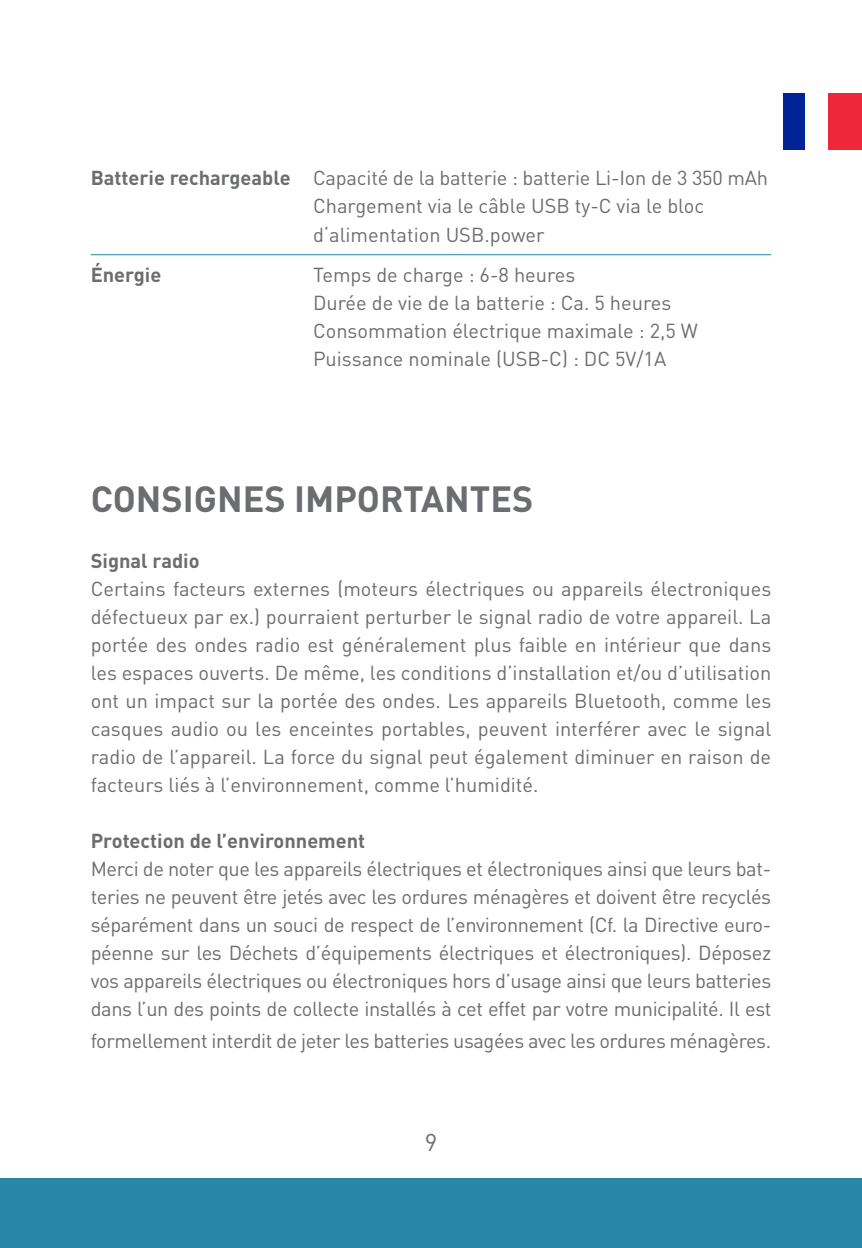
<style>
.page{position:relative;width:862px;height:1248px;background:#fff}
.page>*{position:absolute;margin:0;border:0;box-sizing:border-box;transform-origin:0 0}
.t1{font:700 36px "DIN Pro";color:#6c6d70}
.t2{font:24px "DIN Pro";color:#6c6d70}
.t3{font:20px/28px "DIN Pro";letter-spacing:-.01em;color:#6c6d70}
.t4{font:700 20px "DIN Pro";color:#6c6d70}
</style>
<div class="page">
<div style="left:0;top:1177px;width:862px;height:70px;background:#2787a6"></div>
<div style="left:782px;top:93px;width:23px;height:57px;background:#002395"></div>
<div style="left:827px;top:93px;width:35px;height:57px;background:#ed2939"></div>
<hr style="left:91px;top:254px;width:680px;height:1px;background:#2787a6">
<p class="t4" style="left:91px;top:161px;width:201px">Batterie rechargeable</p>
<p class="t4" style="left:91px;top:257px;width:72px">Énergie</p>
<p class="t3" style="left:313px;top:162px;width:457px">Capacité de la batterie : batterie Li-Ion de 3 350 mAh<br>Chargement via le câble USB ty-C via le bloc d‘alimentation USB.power</p>
<p class="t3" style="left:313px;top:258px;width:386px">Temps de charge : 6-8 heures<br>Durée de vie de la batterie : Ca. 5 heures Consommation électrique maximale : 2,5 W Puissance nominale (USB-C) : DC 5V/1A</p>
<h1 class="t1" style="left:91px;top:469px;width:444px">CONSIGNES IMPORTANTES</h1>
<p class="t4" style="left:91px;top:544px;width:110px">Signal radio</p>
<p class="t3" style="left:91px;top:572px;width:682px;text-align:justify">Certains facteurs externes (moteurs électriques ou appareils électroniques défectueux par ex.) pourraient perturber le signal radio de votre appareil. La portée des ondes radio est généralement plus faible en intérieur que dans les espaces ouverts. De même, les conditions d’installation et/ou d’utilisation ont un impact sur la portée des ondes. Les appareils Bluetooth, comme les casques audio ou les enceintes portables, peuvent interférer avec le signal radio de l’appareil. La force du signal peut également diminuer en raison de facteurs liés à l’environnement, comme l’humidité.</p>
<p class="t4" style="left:91px;top:824px;width:276px">Protection de l’environnement</p>
<p class="t3" style="left:91px;top:852px;width:682px;text-align:justify">Merci de noter que les appareils électriques et électroniques ainsi que leurs bat&shy;teries ne peuvent être jetés avec les ordures ménagères et doivent être recyclés séparément dans un souci de respect de l’environnement (Cf. la Directive euro&shy;péenne sur les Déchets d’équipements électriques et électroniques). Déposez vos appareils électriques ou électroniques hors d’usage ainsi que leurs batteries dans l’un des points de collecte installés à cet effet par votre municipalité. Il est</p>
<p class="t3" style="left:91px;top:1024px;width:682px">formellement interdit de jeter les batteries usagées avec les ordures ménagères.</p>
<p class="t2" style="left:425px;top:1122px;width:14px">9</p>
</div>
